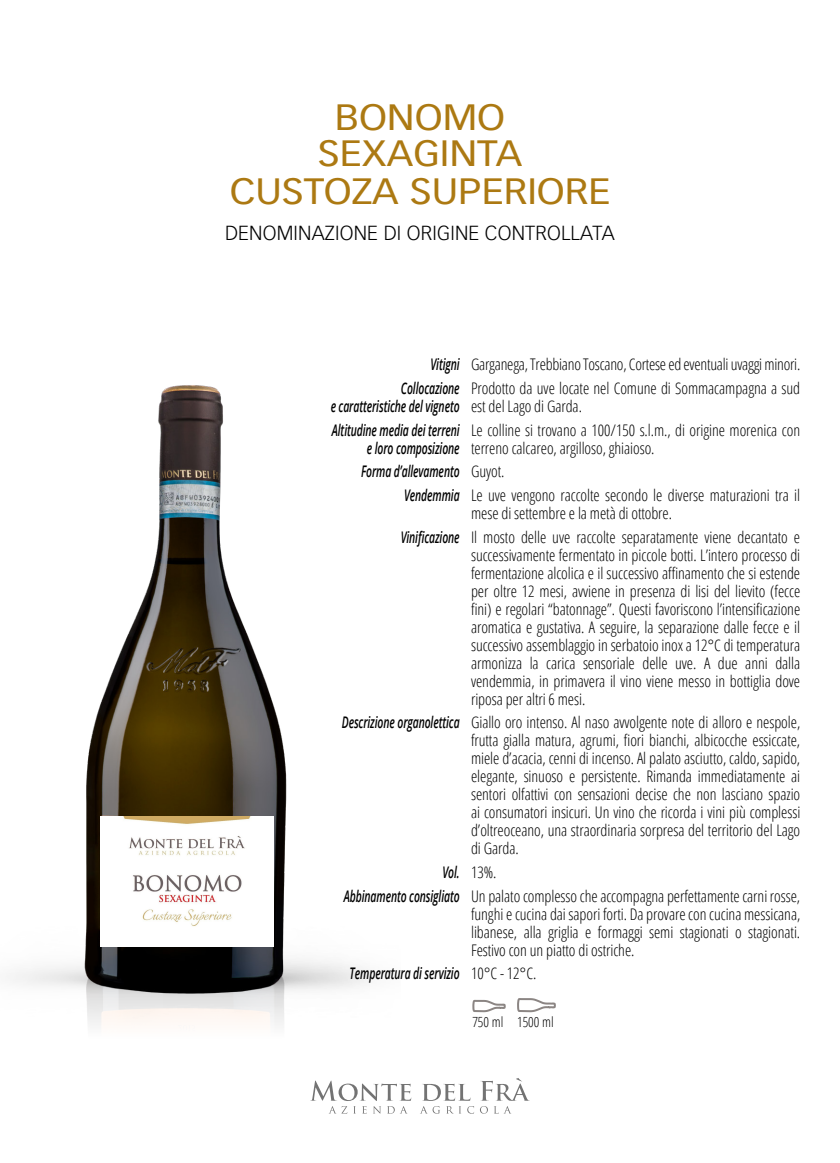
<style>
.page{position:relative;width:840px;height:1163px;background:#fff}
.page>*{position:absolute;margin:0;border:0;box-sizing:border-box;transform-origin:0 0}
.t1{font:36px/37px "Vectora LT Std";color:#ac7912;text-align:center;scale:1.1 1}
.t2{font:300 20px "Vectora LT Std";letter-spacing:.01em;color:#000}
.t3{font:300 condensed 16px/18px "Open Sans";letter-spacing:-.005em;color:#000}
.t4{font:italic 600 16px/18px "Open Sans";letter-spacing:-.01em;color:#000;text-align:right;scale:.65 1}
.t5{font:300 condensed 14px "Open Sans";color:#000}
.s1{font-weight:600;font-style:italic;font-stretch:normal}
.s2{font-weight:300;font-style:normal;font-stretch:condensed}
</style>
<div class="page">
<svg style="left:310px;top:1080px;width:101px;height:33px"></svg>
<svg style="left:421px;top:1078px;width:108px;height:35px"></svg>
<img style="left:13px;top:385px;width:357px;height:640px">
<svg style="left:517px;top:998px;width:39px;height:15px"></svg>
<svg style="left:472px;top:999px;width:34px;height:14px"></svg>
<img style="left:100px;top:816px;width:173px;height:130px">
<h1 class="t1" style="left:229px;top:99px;width:347px">BONOMO<br>SEXAGINTA<br>CUSTOZA SUPERIORE</h1>
<p class="t2" style="left:225px;top:221px;width:391px">DENOMINAZIONE DI ORIGINE CONTROLLATA</p>
<p class="t3" style="left:401px;top:352px;width:400px;line-height:23.6px;text-indent:29px"><span class="s1">Vitigni</span> Garganega, Trebbiano Toscano, Cortese ed eventuali uvaggi minori.<br><span class="s1">Collocazione</span></p>
<p class="t4" style="left:330px;top:397px;width:200px">e caratteristiche del vigneto</p>
<p class="t3" style="left:471px;top:378px;width:330px">Prodotto da uve locate nel Comune di Sommacampagna a sud est del Lago di Garda.</p>
<p class="t4" style="left:331px;top:420px;width:198px">Altitudine media dei terreni e loro composizione</p>
<p class="t3" style="left:471px;top:420px;width:330px">Le colline si trovano a 100/150 s.l.m., di origine morenica con terreno calcareo, argilloso, ghiaioso.</p>
<p class="t3" style="left:404px;top:459px;width:397px;line-height:23.6px;text-indent:-43px"><span class="s1">Forma d’allevamento</span> Guyot.<br><span class="s1">Vendemmia</span> Le uve vengono raccolte secondo le diverse maturazioni tra il</p>
<p class="t3" style="left:400px;top:500px;width:401px;line-height:23.6px;text-indent:70px">mese di settembre e la metà di ottobre.<br><span class="s1">Vinificazione</span> Il mosto delle uve raccolte separatamente viene decantato e</p>
<p class="t3" style="left:471px;top:545px;width:330px;text-align:justify">successivamente fermentato in piccole botti. L’intero processo di fermentazione alcolica e il successivo affinamento che si estende per oltre 12 mesi, avviene in presenza di lisi del lievito (fecce fini) e regolari “batonnage”. Questi favoriscono l’intensificazione aromatica e gustativa. A seguire, la separazione dalle fecce e il successivo assemblaggio in serbatoio inox a 12°C di temperatura armonizza la carica sensoriale delle uve. A due anni dalla vendemmia, in primavera il vino viene messo in bottiglia dove riposa per altri 6 mesi.</p>
<p class="t3" style="left:471px;top:712px;width:330px;text-align:justify;text-indent:-129px"><span class="s1">Descrizione organolettica</span> Giallo oro intenso. Al naso avvolgente note di alloro e nespole, frutta gialla matura, agrumi, fiori bianchi, albicocche essiccate, miele d’acacia, cenni di incenso. Al palato asciutto, caldo, sapido, elegante, sinuoso e persistente. Rimanda immediatamente ai sentori olfattivi con sensazioni decise che non lasciano spazio ai consumatori insicuri. Un vino che ricorda i vini più complessi d’oltreoceano, una straordinaria sorpresa del territorio del Lago di Garda.</p>
<p class="t3" style="left:343px;top:859px;width:457px;line-height:23.6px;text-indent:99px"><span class="s1">Vol.</span> 13%.<br><span class="s1">Abbinamento consigliato</span> Un palato complesso che accompagna perfettamente carni rosse,</p>
<p class="t3" style="left:471px;top:904px;width:330px;text-align:justify">funghi e cucina dai sapori forti. Da provare con cucina messicana, libanese, alla griglia e formaggi semi stagionati o stagionati.<br>Festivo con un piatto di ostriche.</p>
<p class="t4" style="left:349px;top:963px;width:288px">Temperatura di servizio <span class="s2">10°C - 12°C.</span></p>
<p class="t5" style="left:472px;top:1012px;width:83px">750 ml 1500 ml</p>
</div>
